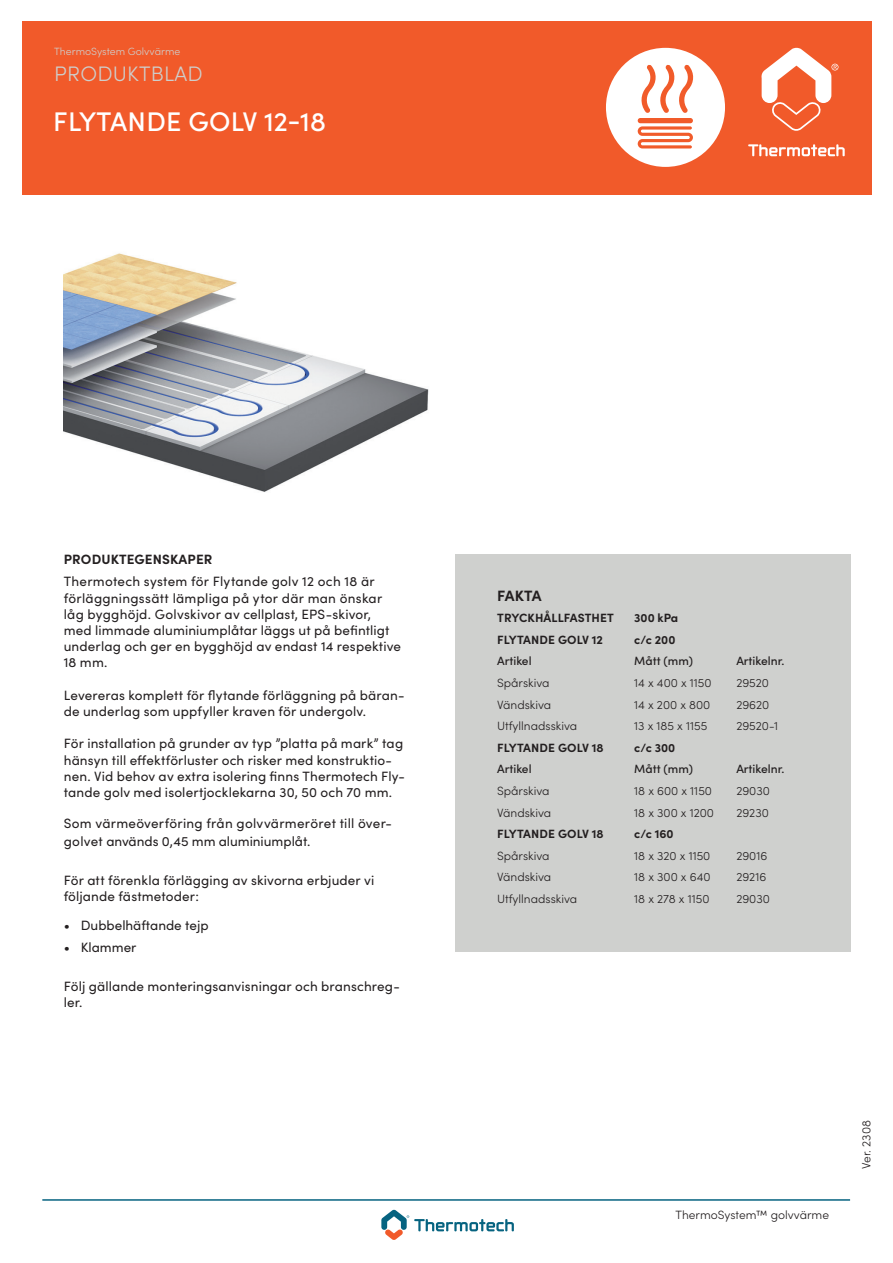
<style>
.page{position:relative;width:893px;height:1263px;background:#fff}
.page>*{position:absolute;margin:0;border:0;box-sizing:border-box;transform-origin:0 0}
.t1{font:700 27px "Sofia Pro";letter-spacing:.01em;color:#fff}
.t2{font:500 27px "Sofia Pro";letter-spacing:.01em;color:#fff}
.t3{font:300 21px "Sofia Pro";letter-spacing:.01em;color:#cececb}
.t4{font:700 15px "Sofia Pro";letter-spacing:-.015em;color:#231f20}
.t5{font:13.5px/16.2px "Sofia Pro";letter-spacing:.01em;color:#231f20}
.t6{font:700 13.5px "Sofia Pro";letter-spacing:.01em;color:#231f20}
.t7{font:300 12px "Sofia Pro";color:#231f20}
.t8{font:700 12px "Sofia Pro";letter-spacing:.01em;color:#231f20}
.t9{font:500 12px "Sofia Pro";color:#231f20}
.t10{font:300 10.5px "Sofia Pro";color:#cececb}
</style>
<div class="page">
<hr style="left:42px;top:1199px;width:808px;height:2px;background:#066380">
<svg style="left:381px;top:1210px;width:133px;height:30px"></svg>
<div style="left:22px;top:21px;width:850px;height:174px;background:#f15a2a"></div>
<svg style="left:748px;top:144px;width:97px;height:12px"></svg>
<svg style="left:761px;top:47px;width:78px;height:84px"></svg>
<div style="left:606px;top:48px;width:119px;height:119px;background:#fff;border-radius:50%"></div>
<svg style="left:641px;top:65px;width:52px;height:48px"></svg>
<svg style="left:638px;top:126px;width:55px;height:22px"></svg>
<div style="left:638px;top:118px;width:55px;height:5px;background:#f15b2a;border-radius:3px"></div>
<div style="left:455px;top:554px;width:395px;height:397px;background:#cfd0ce"></div>
<img style="left:64px;top:253px;width:365px;height:239px">
<p class="t10" style="left:54px;top:44px;width:128px">ThermoSystem Golvvärme</p>
<h2 class="t3" style="left:54px;top:58px;width:150px">PRODUKTBLAD</h2>
<h1 class="t1" style="left:54px;top:86px;width:316px">GOLVVÄRMEFÖRDELARE</h1>
<h1 class="t2" style="left:53px;top:102px;width:274px">FLYTANDE GOLV 12-18</h1>
<p class="t6" style="left:64px;top:549px;width:150px">PRODUKTEGENSKAPER</p>
<p class="t5" style="left:64px;top:573px;width:339px">Thermotech system för Flytande golv 12 och 18 är förläggningssätt lämpliga på ytor där man önskar låg bygghöjd. Golvskivor av cellplast, EPS-skivor, med limmade aluminiumplåtar läggs ut på befintligt underlag och ger en bygghöjd av endast 14 respektive 18 mm.</p>
<p class="t5" style="left:64px;top:686px;width:342px">Levereras komplett för flytande förläggning på bäran&shy;de underlag som uppfyller kraven för undergolv.</p>
<p class="t5" style="left:64px;top:735px;width:343px">För installation på grunder av typ ”platta på mark” tag hänsyn till effektförluster och risker med konstruktio&shy;nen. Vid behov av extra isolering finns Thermotech Fly&shy;tande golv med isolertjocklekarna 30, 50 och 70 mm.</p>
<p class="t5" style="left:64px;top:814px;width:330px;line-height:18px">Som värmeöverföring från golvvärmeröret till över&shy;golvet används 0,45 mm aluminiumplåt.</p>
<p class="t5" style="left:64px;top:871px;width:312px">För att förenkla förlägging av skivorna erbjuder vi följande fästmetoder:</p>
<p class="t5" style="left:64px;top:916px;width:146px">• Dubbelhäftande tejp</p>
<p class="t5" style="left:64px;top:939px;width:74px">• Klammer</p>
<p class="t5" style="left:64px;top:977px;width:338px">Följ gällande monteringsanvisningar och branschreg&shy;ler.</p>
<p class="t4" style="left:497px;top:585px;width:46px">FAKTA</p>
<p class="t8" style="left:497px;top:609px;width:118px">TRYCKHÅLLFASTHET</p>
<p class="t8" style="left:634px;top:609px;width:46px">300 kPa</p>
<p class="t8" style="left:497px;top:630px;width:107px">FLYTANDE GOLV 12</p>
<p class="t8" style="left:634px;top:630px;width:43px">c/c 200</p>
<p class="t9" style="left:497px;top:652px;width:36px">Artikel</p>
<p class="t9" style="left:634px;top:652px;width:60px">Mått (mm)</p>
<p class="t9" style="left:736px;top:652px;width:50px">Artikelnr.</p>
<p class="t7" style="left:497px;top:674px;width:54px">Spårskiva</p>
<p class="t7" style="left:634px;top:674px;width:79px">14 x 400 x 1150</p>
<p class="t7" style="left:736px;top:674px;width:34px">29520</p>
<p class="t7" style="left:497px;top:696px;width:56px">Vändskiva</p>
<p class="t7" style="left:634px;top:696px;width:78px">14 x 200 x 800</p>
<p class="t7" style="left:736px;top:696px;width:35px">29620</p>
<p class="t7" style="left:497px;top:717px;width:82px">Utfyllnadsskiva</p>
<p class="t7" style="left:634px;top:717px;width:75px">13 x 185 x 1155</p>
<p class="t7" style="left:736px;top:717px;width:43px">29520-1</p>
<p class="t8" style="left:497px;top:738px;width:108px">FLYTANDE GOLV 18</p>
<p class="t8" style="left:634px;top:738px;width:43px">c/c 300</p>
<p class="t9" style="left:497px;top:760px;width:36px">Artikel</p>
<p class="t9" style="left:634px;top:760px;width:60px">Mått (mm)</p>
<p class="t9" style="left:736px;top:760px;width:50px">Artikelnr.</p>
<p class="t7" style="left:497px;top:782px;width:54px">Spårskiva</p>
<p class="t7" style="left:634px;top:782px;width:79px">18 x 600 x 1150</p>
<p class="t7" style="left:736px;top:782px;width:35px">29030</p>
<p class="t7" style="left:497px;top:804px;width:56px">Vändskiva</p>
<p class="t7" style="left:634px;top:804px;width:81px">18 x 300 x 1200</p>
<p class="t7" style="left:736px;top:804px;width:34px">29230</p>
<p class="t8" style="left:497px;top:825px;width:108px">FLYTANDE GOLV 18</p>
<p class="t8" style="left:634px;top:825px;width:41px">c/c 160</p>
<p class="t7" style="left:497px;top:847px;width:54px">Spårskiva</p>
<p class="t7" style="left:634px;top:847px;width:78px">18 x 320 x 1150</p>
<p class="t7" style="left:736px;top:847px;width:33px">29016</p>
<p class="t7" style="left:497px;top:868px;width:56px">Vändskiva</p>
<p class="t7" style="left:634px;top:868px;width:78px">18 x 300 x 640</p>
<p class="t7" style="left:736px;top:868px;width:31px">29216</p>
<p class="t7" style="left:497px;top:890px;width:82px">Utfyllnadsskiva</p>
<p class="t7" style="left:634px;top:890px;width:77px">18 x 278 x 1150</p>
<p class="t7" style="left:736px;top:890px;width:35px">29030</p>
<p class="t7" style="left:676px;top:1206px;width:155px">ThermoSystem™ golvvärme</p>
<p class="t7" style="left:857px;top:1169px;width:50px;rotate:-90deg">Ver. 2308</p>
</div>
